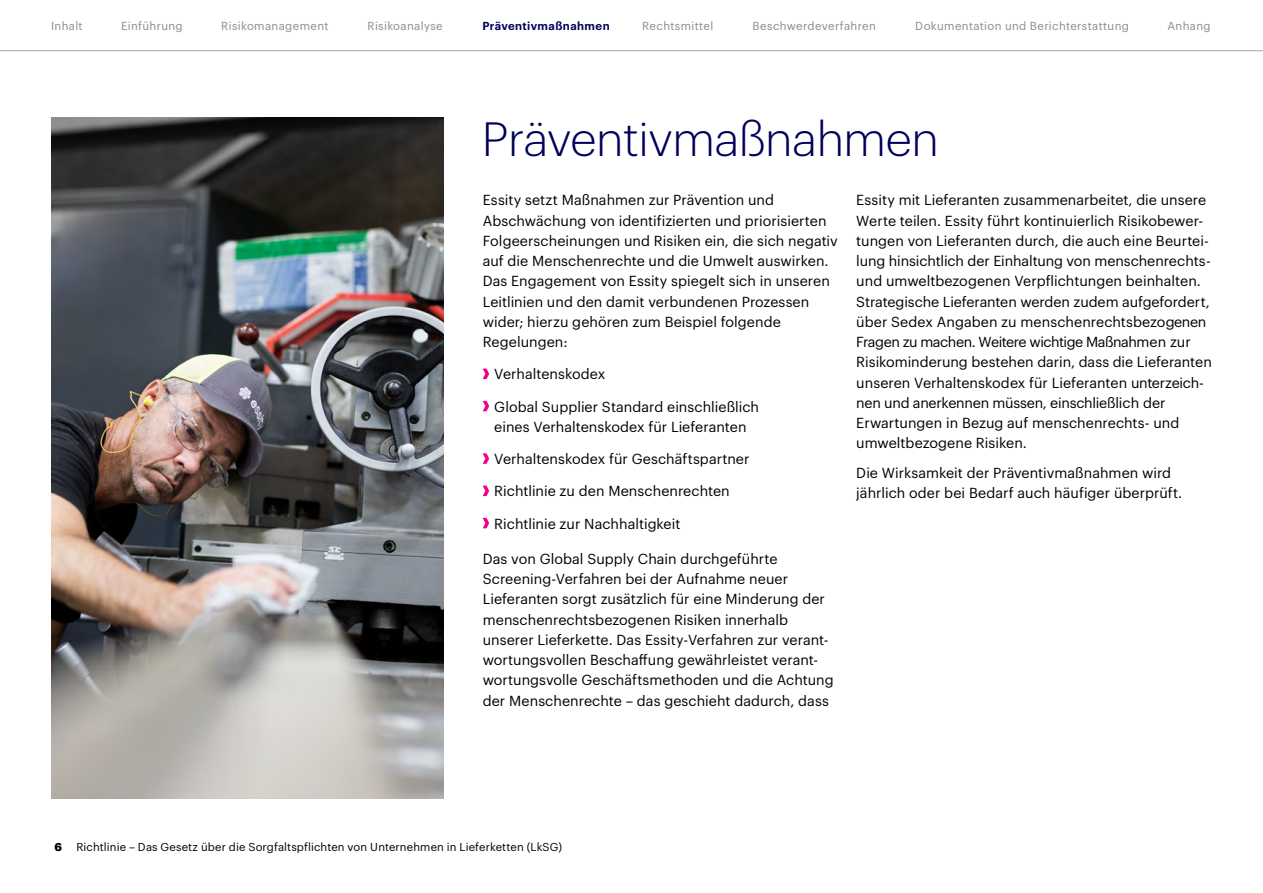
<style>
.page{position:relative;width:1263px;height:893px;background:#fff}
.page>*{position:absolute;margin:0;border:0;box-sizing:border-box;transform-origin:0 0}
.t1{font:300 47.1px "Graphik";letter-spacing:-.01em;color:#000059}
.t2{font:14.25px/20.2px "Graphik";color:#000}
.t3{font:11.4px "Graphik";letter-spacing:.03em;color:#888b8d}
.t4{font:600 11.4px "Graphik";letter-spacing:.035em;color:#000059}
.t5{font:11.25px "Graphik";letter-spacing:.01em;color:#000}
.t6{font:700 11.25px "Graphik";color:#000}
</style>
<div class="page">
<svg style="left:483px;top:369px;width:6px;height:10px"></svg>
<svg style="left:483px;top:401px;width:6px;height:10px"></svg>
<svg style="left:483px;top:453px;width:6px;height:11px"></svg>
<svg style="left:483px;top:486px;width:6px;height:10px"></svg>
<svg style="left:483px;top:518px;width:6px;height:10px"></svg>
<hr style="left:0;top:50px;width:1263px;height:1px;background:#a6a8aa">
<img style="left:51px;top:117px;width:393px;height:681px">
<p class="t3" style="left:51px;top:17px;width:33px">Inhalt</p>
<p class="t3" style="left:121px;top:17px;width:63px">Einführung</p>
<p class="t3" style="left:221px;top:17px;width:109px">Risikomanagement</p>
<p class="t3" style="left:367px;top:17px;width:77px">Risikoanalyse</p>
<p class="t4" style="left:482px;top:17px;width:129px">Präventivmaßnahmen</p>
<p class="t3" style="left:642px;top:17px;width:73px">Rechtsmittel</p>
<p class="t3" style="left:753px;top:17px;width:125px">Beschwerdeverfahren</p>
<p class="t3" style="left:915px;top:17px;width:215px">Dokumentation und Berichterstattung</p>
<p class="t3" style="left:1167px;top:17px;width:45px">Anhang</p>
<h1 class="t1" style="left:482px;top:104px;width:458px">Präventivmaßnahmen</h1>
<p class="t2" style="left:483px;top:189px;width:357px">Essity setzt Maßnahmen zur Prävention und Abschwächung von identifizierten und priorisierten Folgeerscheinungen und Risiken ein, die sich negativ auf die Menschenrechte und die Umwelt auswirken.<br>Das Engagement von Essity spiegelt sich in unseren Leitlinien und den damit verbundenen Prozessen wider; hierzu gehören zum Beispiel folgende Regelungen:</p>
<p class="t2" style="left:494px;top:363px;width:113px">Verhaltenskodex</p>
<p class="t2" style="left:494px;top:395px;width:266px">Global Supplier Standard einschließlich eines Verhaltenskodex für Lieferanten</p>
<p class="t2" style="left:494px;top:448px;width:257px">Verhaltenskodex für Geschäftspartner</p>
<p class="t2" style="left:494px;top:480px;width:237px">Richtlinie zu den Menschenrechten</p>
<p class="t2" style="left:494px;top:512px;width:188px">Richtlinie zur Nachhaltigkeit</p>
<p class="t2" style="left:483px;top:547px;width:353px">Das von Global Supply Chain durchgeführte Screening-Verfahren bei der Aufnahme neuer Lieferanten sorgt zusätzlich für eine Minderung der menschenrechtsbezogenen Risiken innerhalb unserer Lieferkette. Das Essity-Verfahren zur verant&shy;wortungsvollen Beschaffung gewährleistet verant&shy;wortungsvolle Geschäftsmethoden und die Achtung der Menschenrechte – das geschieht dadurch, dass</p>
<p class="t2" style="left:856px;top:189px;width:357px">Essity mit Lieferanten zusammenarbeitet, die unsere Werte teilen. Essity führt kontinuierlich Risikobewer&shy;tungen von Lieferanten durch, die auch eine Beurtei&shy;lung hinsichtlich der Einhaltung von menschenrechts&shy;und umweltbezogenen Verpflichtungen beinhalten.<br>Strategische Lieferanten werden zudem aufgefordert, über Sedex Angaben zu menschenrechtsbezogenen Fragen zu machen. Weitere wichtige Maßnahmen zur Risikominderung bestehen darin, dass die Lieferanten unseren Verhaltenskodex für Lieferanten unterzeich&shy;nen und anerkennen müssen, einschließlich der Erwartungen in Bezug auf menschenrechts- und umweltbezogene Risiken.</p>
<p class="t2" style="left:856px;top:461px;width:325px">Die Wirksamkeit der Präventivmaßnahmen wird jährlich oder bei Bedarf auch häufiger überprüft.</p>
<p class="t6" style="left:54px;top:838px;width:9px">6</p>
<p class="t5" style="left:76px;top:839px;width:487px">Richtlinie – Das Gesetz über die Sorgfaltspflichten von Unternehmen in Lieferketten (LkSG)</p>
</div>
